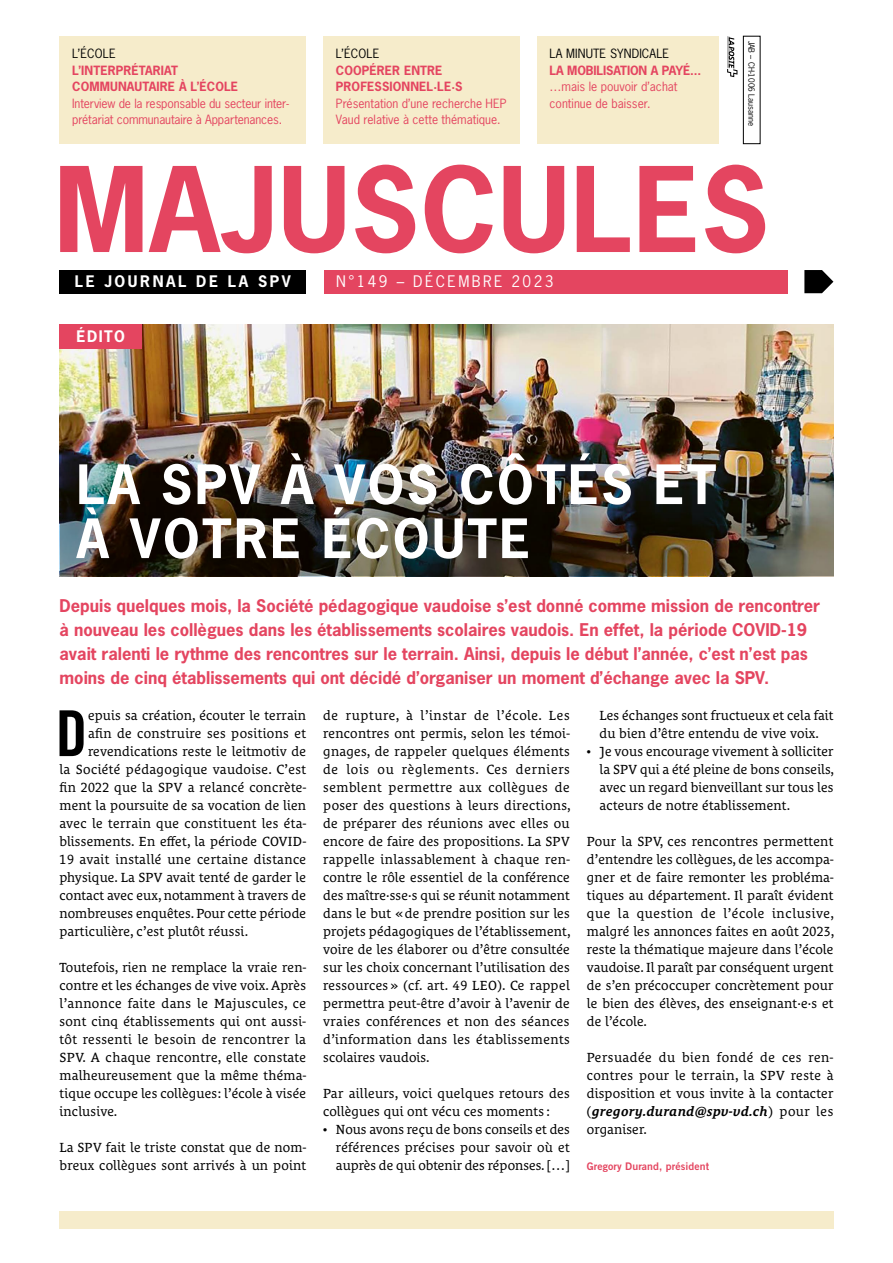
<style>
.page{position:relative;width:893px;height:1263px;background:#fff}
.page>*{position:absolute;margin:0;border:0;box-sizing:border-box;transform-origin:0 0}
.t1{font:700 110.7px "News Gothic Std";letter-spacing:.01em;color:#e44560}
.t2{font:63.3px "Trade Gothic LT Pro Bd Cn 20";color:#000}
.t3{font:700 51px/54px "News Gothic Std";letter-spacing:.05em;color:#fff}
.t4{font:700 16.5px/24px "News Gothic Std";color:#e44560}
.t5{font:700 15px "News Gothic Std";letter-spacing:.17em;color:#fff}
.t6{font:15px "News Gothic Std";letter-spacing:.16em;color:#fff}
.t7{font:13.5px/18px "Le Monde Courrier Std";letter-spacing:.01em;color:#000;text-align:justify}
.t8{font:13.5px "Le Monde Courrier Std";letter-spacing:.03em;color:#000}
.t9{font:12px/16.5px "News Gothic Std";color:#e44560}
.t10{font:700 12px/16.5px "News Gothic Std";letter-spacing:.01em;color:#e44560}
.t11{font:12px "News Gothic Std";letter-spacing:.01em;color:#000}
.t12{font:700 12px "News Gothic Std";letter-spacing:-.01em;color:#e44560}
.t13{font:10.5px "Trade Gothic LT Pro Bd 2";letter-spacing:.01em;color:#e44560}
.t14{font:7.95px "News Gothic Std";color:#000}
.s1{font-weight:700;font-style:italic}
</style>
<div class="page">
<img style="left:60px;top:324px;width:773px;height:79px">
<div style="left:60px;top:270px;width:246px;height:23px;background:#000"></div>
<div style="left:324px;top:270px;width:463px;height:23px;background:#e44560"></div>
<div style="left:537px;top:36px;width:182px;height:108px;background:#f6eccb"></div>
<div style="left:60px;top:36px;width:246px;height:108px;background:#f6eccb"></div>
<div style="left:323px;top:36px;width:197px;height:108px;background:#f6eccb"></div>
<div style="left:743px;top:36px;width:17px;height:108px;border:1px solid #000"></div>
<svg style="left:804px;top:270px;width:29px;height:23px"></svg>
<div style="left:60px;top:1211px;width:773px;height:18px;background:#f6eccb"></div>
<svg style="left:727px;top:36px;width:10px;height:41px"></svg>
<div style="left:60px;top:324px;width:82px;height:24px;background:#e44560"></div>
<img style="left:60px;top:403px;width:773px;height:173px">
<p class="t11" style="left:72px;top:46px;width:45px">L’ÉCOLE</p>
<p class="t10" style="left:72px;top:62px;width:167px">L’INTERPRÉTARIAT<br>COMMUNAUTAIRE À L’ÉCOLE</p>
<p class="t9" style="left:72px;top:95px;width:218px">Interview de la responsable du secteur inter&shy;prétariat communautaire à Appartenances.</p>
<p class="t11" style="left:336px;top:46px;width:45px">L’ÉCOLE</p>
<p class="t10" style="left:336px;top:62px;width:128px">COOPÉRER ENTRE<br>PROFESSIONNEL·LE·S</p>
<p class="t9" style="left:336px;top:95px;width:172px">Présentation d’une recherche HEP<br>Vaud relative à cette thématique.</p>
<p class="t11" style="left:550px;top:46px;width:121px">LA MINUTE SYNDICALE</p>
<p class="t12" style="left:550px;top:62px;width:153px">LA MOBILISATION A PAYÉ...</p>
<p class="t9" style="left:550px;top:78px;width:129px">…mais le pouvoir d’achat continue de baisser.</p>
<p class="t14" style="left:757px;top:41px;width:87px;rotate:90deg">JAB – CH-1006 Lausanne</p>
<h1 class="t1" style="left:54px;top:137px;width:716px">MAJUSCULES</h1>
<p class="t5" style="left:75px;top:272px;width:218px">LE JOURNAL DE LA SPV</p>
<p class="t6" style="left:336px;top:272px;width:219px">N°149 – DÉCEMBRE 2023</p>
<p class="t5" style="left:77px;top:326px;width:50px">ÉDITO</p>
<h3 class="t3" style="left:77px;top:457px;width:641px">LA SPV À VOS CÔTÉS ET<br>À VOTRE ÉCOUTE</h3>
<p class="t4" style="left:60px;top:593px;width:762px">Depuis quelques mois, la Société pédagogique vaudoise s’est donné comme mission de rencontrer à nouveau les collègues dans les établissements scolaires vaudois. En effet, la période COVID-19 avait ralenti le rythme des rencontres sur le terrain. Ainsi, depuis le début l’année, c’est n’est pas moins de cinq établissements qui ont décidé d’organiser un moment d’échange avec la SPV.</p>
<h2 class="t2" style="left:56px;top:695px;width:33px">D</h2>
<p class="t7" style="left:88px;top:706px;width:220px">epuis sa création, écouter le terrain</p>
<p class="t7" style="left:600px;top:706px;width:235px">Les échanges sont fructueux et cela fait du bien d’être entendu de vive voix.</p>
<p class="t7" style="left:600px;top:742px;width:236px;text-indent:-13px">• Je vous encourage vivement à solliciter la SPV qui a été pleine de bons conseils, avec un regard bienveillant sur tous les acteurs de notre établissement.</p>
<p class="t7" style="left:587px;top:832px;width:249px">Pour la SPV, ces rencontres permettent d’entendre les collègues, de les accompa&shy;gner et de faire remonter les probléma&shy;tiques au département. Il paraît évident que la question de l’école inclusive, malgré les annonces faites en août 2023, reste la thématique majeure dans l’école vaudoise. Il paraît par conséquent urgent de s’en précoccuper concrètement pour le bien des élèves, des enseignant·e·s et de l’école.</p>
<p class="t7" style="left:587px;top:1048px;width:248px">Persuadée du bien fondé de ces ren&shy;contres pour le terrain, la SPV reste à disposition et vous invite à la contacter (<span class="s1">gregory.durand@spv-vd.ch</span>) pour les organiser.</p>
<p class="t13" style="left:587px;top:1160px;width:124px">Gregory Durand, président</p>
<p class="t7" style="left:323px;top:706px;width:249px">de rupture, à l’instar de l’école. Les rencontres ont permis, selon les témoi&shy;gnages, de rappeler quelques éléments de lois ou règlements. Ces derniers semblent permettre aux collègues de poser des questions à leurs directions, de préparer des réunions avec elles ou encore de faire des propositions. La SPV rappelle inlassablement à chaque ren&shy;contre le rôle essentiel de la conférence des maître·sse·s qui se réunit notamment dans le but «de prendre position sur les projets pédagogiques de l’établissement, voire de les élaborer ou d’être consultée sur les choix concernant l’utilisation des ressources » (cf. art. 49 LEO). Ce rappel permettra peut-être d’avoir à l’avenir de vraies conférences et non des séances d’information dans les établissements scolaires vaudois.</p>
<p class="t7" style="left:323px;top:1084px;width:248px">Par ailleurs, voici quelques retours des collègues qui ont vécu ces moments :</p>
<p class="t7" style="left:336px;top:1120px;width:235px;text-indent:-13px">• Nous avons reçu de bons conseils et des références précises pour savoir où et auprès de qui obtenir des réponses. […]</p>
<p class="t7" style="left:88px;top:724px;width:220px">afin de construire ses positions et</p>
<p class="t7" style="left:88px;top:742px;width:220px">revendications reste le leitmotiv de</p>
<p class="t7" style="left:60px;top:760px;width:248px">la Société pédagogique vaudoise. C’est</p>
<p class="t7" style="left:60px;top:778px;width:248px">fin 2022 que la SPV a relancé concrète-</p>
<p class="t7" style="left:60px;top:796px;width:248px">ment la poursuite de sa vocation de lien</p>
<p class="t7" style="left:60px;top:814px;width:248px">avec le terrain que constituent les éta-</p>
<p class="t7" style="left:60px;top:832px;width:248px">blissements. En effet, la période COVID-</p>
<p class="t8" style="left:60px;top:852px;width:248px">19 avait installé une certaine distance</p>
<p class="t7" style="left:60px;top:868px;width:248px">physique. La SPV avait tenté de garder le</p>
<p class="t7" style="left:60px;top:886px;width:248px">contact avec eux, notamment à travers de</p>
<p class="t7" style="left:60px;top:904px;width:248px">nombreuses enquêtes. Pour cette période</p>
<p class="t7" style="left:60px;top:922px;width:190px">particulière, c’est plutôt réussi.</p>
<p class="t7" style="left:60px;top:958px;width:248px">Toutefois, rien ne remplace la vraie ren&shy;contre et les échanges de vive voix. Après l’annonce faite dans le Majuscules, ce sont cinq établissements qui ont aussi&shy;tôt ressenti le besoin de rencontrer la SPV. A chaque rencontre, elle constate malheureusement que la même théma&shy;tique occupe les collègues: l’école à visée inclusive.</p>
<p class="t7" style="left:60px;top:1138px;width:248px">La SPV fait le triste constat que de nom&shy;breux collègues sont arrivés à un point</p>
</div>
